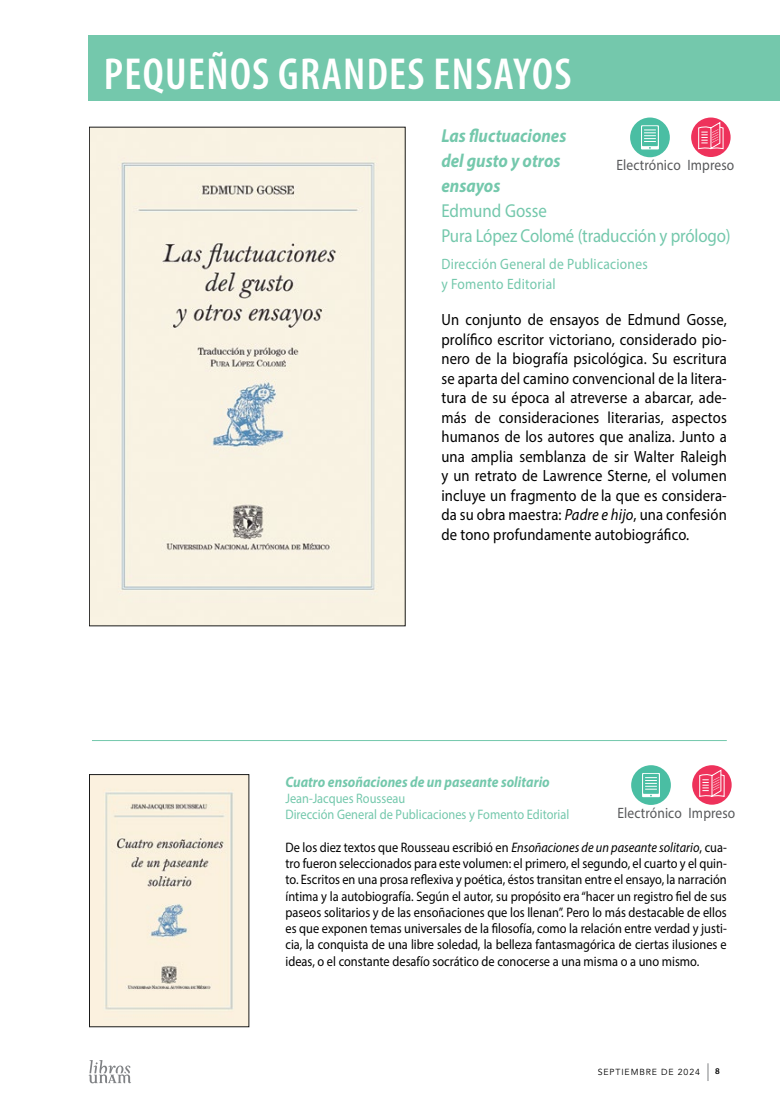
<style>
.page{position:relative;width:780px;height:1117px;background:#fff}
.page>*{position:absolute;margin:0;border:0;box-sizing:border-box;transform-origin:0 0}
.t1{font:600 condensed 45px "Myriad Pro";letter-spacing:.03em;color:#fff}
.t2{font:18.75px/25px "Myriad Pro";letter-spacing:-.01em;color:#74c8ac;scale:.9 1}
.t3{font:italic 700 18.75px/25px "Myriad Pro";color:#74c8ac;scale:.9 1}
.t4{font:16.25px/19.5px "Myriad Pro";letter-spacing:.01em;color:#000;text-align:justify;scale:.9 1}
.t5{font:15px/20px "Myriad Pro";letter-spacing:.02em;color:#74c8ac;scale:.9 1}
.t6{font:italic 700 15px "Myriad Pro";color:#74c8ac;scale:.9 1}
.t7{font:15px "Myriad Pro";letter-spacing:.01em;color:#58595b;scale:.9 1}
.t8{font:13.75px/16.2px "Myriad Pro";color:#000;text-align:justify;scale:.9 1}
.t9{font:13.75px/16.2px "Myriad Pro";color:#74c8ac;scale:.9 1}
.t10{font:8.75px "Avenir LT Std";letter-spacing:.1em;color:#000}
.t11{font:600 8.75px "Myriad Pro";color:#000}
.s1{font-style:italic}
</style>
<div class="page">
<svg style="left:89px;top:1060px;width:42px;height:23px"></svg>
<svg style="left:707px;top:1063px;width:1px;height:17px"></svg>
<img style="left:91px;top:776px;width:156px;height:248px">
<div style="left:89px;top:774px;width:160px;height:252px;border:1px solid #000"></div>
<div style="left:89px;top:35px;width:691px;height:66px;background:#74c8ac"></div>
<hr style="left:92px;top:740px;width:634px;height:1px;background:#74c8ac">
<img style="left:91px;top:129px;width:312px;height:495px">
<div style="left:89px;top:127px;width:316px;height:499px;border:1px solid #000"></div>
<div style="left:691px;top:117px;width:39px;height:40px;background:#ee325b;border-radius:50%"></div>
<svg style="left:698px;top:121px;width:25px;height:28px"></svg>
<div style="left:630px;top:117px;width:39px;height:40px;background:#4abea3;border-radius:50%"></div>
<svg style="left:641px;top:125px;width:18px;height:24px"></svg>
<div style="left:692px;top:765px;width:39px;height:39px;background:#ee325b;border-radius:50%"></div>
<svg style="left:699px;top:769px;width:25px;height:28px"></svg>
<div style="left:631px;top:765px;width:39px;height:39px;background:#4abea3;border-radius:50%"></div>
<svg style="left:642px;top:773px;width:18px;height:24px"></svg>
<h1 class="t1" style="left:104px;top:49px;width:469px">PEQUEÑOS GRANDES ENSAYOS</h1>
<h2 class="t3" style="left:441px;top:122px;width:140px">Las fluctuaciones del gusto y otros ensayos</h2>
<h2 class="t2" style="left:441px;top:198px;width:323px">Edmund Gosse<br>Pura López Colomé (traducción y prólogo)</h2>
<p class="t5" style="left:441px;top:254px;width:231px">Dirección General de Publicaciones y Fomento Editorial</p>
<p class="t7" style="left:616px;top:156px;width:132px">Electrónico Impreso</p>
<p class="t4" style="left:441px;top:309px;width:318px">Un conjunto de ensayos de Edmund Gosse, prolífico escritor victoriano, considerado pio&shy;nero de la biografía psicológica. Su escritura se aparta del camino convencional de la litera&shy;tura de su época al atreverse a abarcar, ade&shy;más de consideraciones literarias, aspectos humanos de los autores que analiza. Junto a una amplia semblanza de sir Walter Raleigh y un retrato de Lawrence Sterne, el volumen incluye un fragmento de la que es considera&shy;da su obra maestra: <span class="s1">Padre e hijo</span>, una confesión de tono profundamente autobiográfico.</p>
<p class="t6" style="left:285px;top:771px;width:295px">Cuatro ensoñaciones de un paseante solitario</p>
<p class="t9" style="left:285px;top:790px;width:317px">Jean-Jacques Rousseau<br>Dirección General de Publicaciones y Fomento Editorial</p>
<p class="t8" style="left:285px;top:838px;width:492px">De los diez textos que Rousseau escribió en <span class="s1">Ensoñaciones de un paseante solitario</span>, cua&shy;tro fueron seleccionados para este volumen: el primero, el segundo, el cuarto y el quin&shy;to. Escritos en una prosa reflexiva y poética, éstos transitan entre el ensayo, la narración íntima y la autobiografía. Según el autor, su propósito era “hacer un registro fiel de sus paseos solitarios y de las ensoñaciones que los llenan”. Pero lo más destacable de ellos es que exponen temas universales de la filosofía, como la relación entre verdad y justi&shy;cia, la conquista de una libre soledad, la belleza fantasmagórica de ciertas ilusiones e ideas, o el constante desafío socrático de conocerse a una misma o a uno mismo.</p>
<p class="t7" style="left:617px;top:803px;width:132px">Electrónico Impreso</p>
<p class="t10" style="left:597px;top:1066px;width:104px">SEPTIEMBRE DE 2024</p>
<p class="t11" style="left:715px;top:1065px;width:6px">8</p>
</div>
